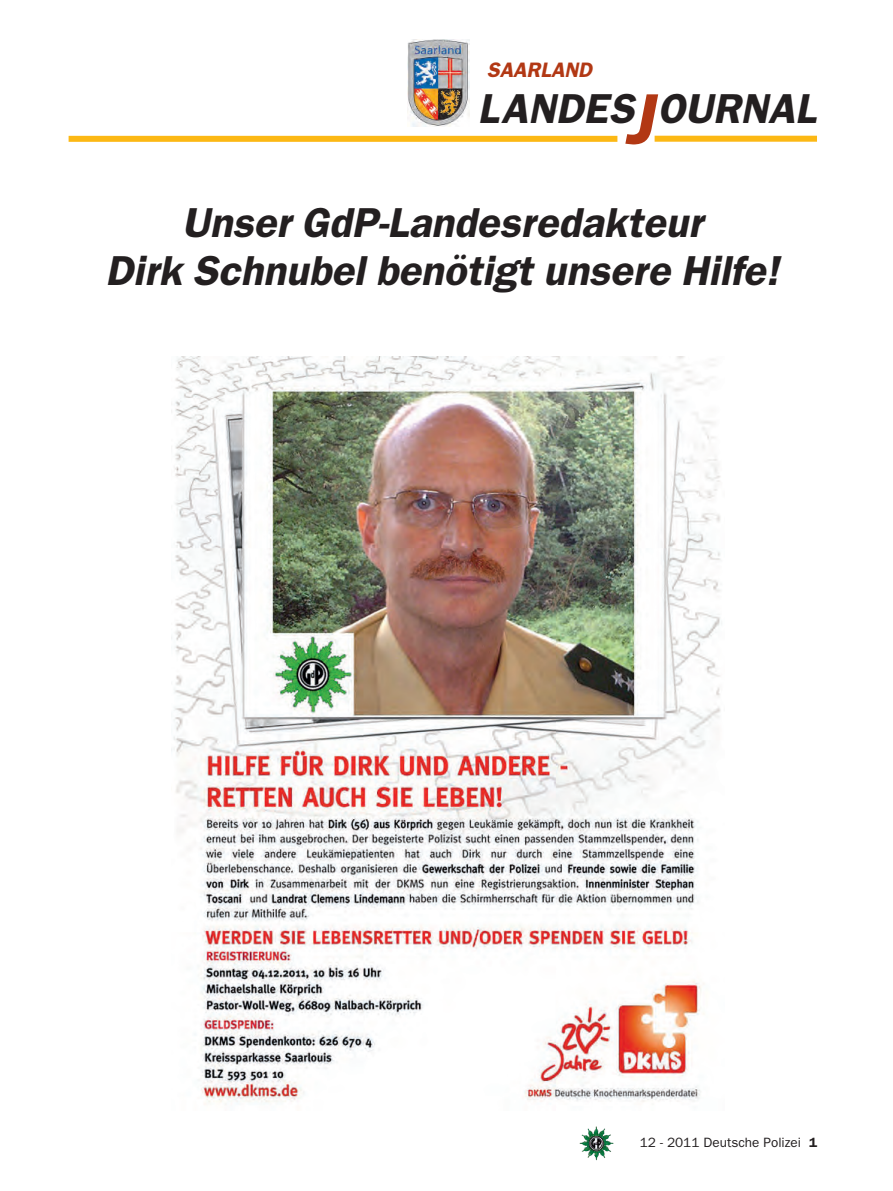
<style>
.page{position:relative;width:893px;height:1191px;background:#fff}
.page>*{position:absolute;margin:0;border:0;box-sizing:border-box;transform-origin:0 0}
.t1{font:42px/48px "Franklin Gothic Demi Oblique OV UTXIJC";color:#231f20;text-align:center}
.t2{font:21px "Franklin Gothic Demi Oblique OV UTXIJC";color:#b23814}
.t3{font:13.5px "Franklin Gothic Book OV LTXIJC";color:#231f20}
.s1{font-size:72px;color:#b23814}
.s2{font-family:"Franklin Gothic Demi OV MTXIJC"}
</style>
<div class="page">
<img style="left:68px;top:39px;width:749px;height:1122px">
<p class="t2" style="left:487px;top:57px;width:106px">SAARLAND</p>
<p class="t1" style="left:478px;top:84px;width:340px">LANDES<span class="s1">J</span>OURNAL</p>
<p class="t1" style="left:106px;top:198px;width:675px">Unser GdP-Landesredakteur<br>Dirk Schnubel benötigt unsere Hilfe!</p>
<p class="t3" style="left:640px;top:1134px;width:179px">12 - 2011 Deutsche Polizei <span class="s2">1</span></p>
</div>
